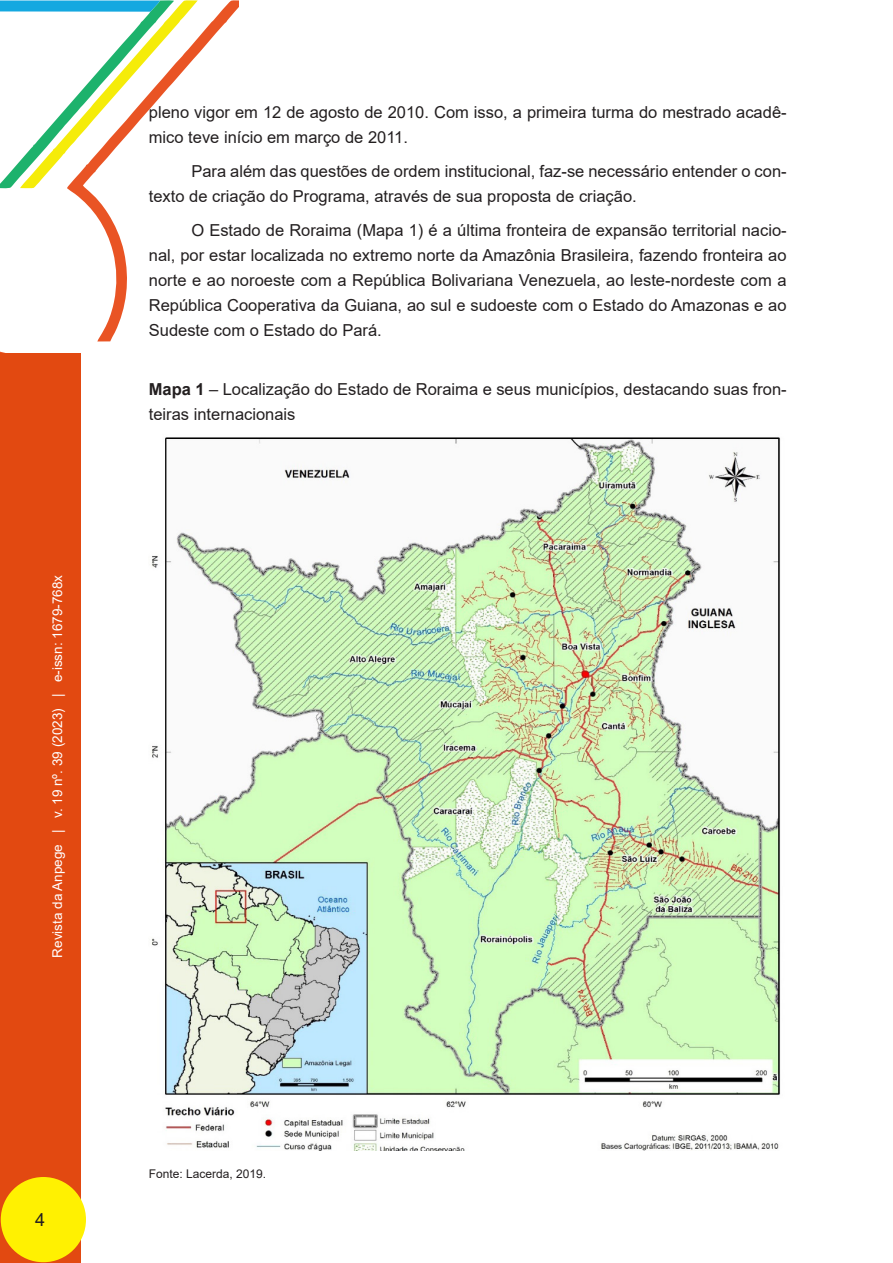
<style>
.page{position:relative;width:893px;height:1263px;background:#fff}
.page>*{position:absolute;margin:0;border:0;box-sizing:border-box;transform-origin:0 0}
.t1{font:18px "Arial";color:#231f20}
._04_CORPO_DO_TEXTO{font:16.5px/25px "Arial";color:#231f20}
._07_TITULO_GRAFICO{font:16.5px/25px "Arial";color:#231f20}
.t2{font:13.5px "Arial";color:#fff}
._08_FONTE_GRÁFICO{font:12px "Arial";color:#231f20}
.s1{font-weight:700}
</style>
<div class="page">
<svg style="left:0;top:351px;width:19px;height:3px"></svg>
<svg style="left:69px;top:0;width:170px;height:341px"></svg>
<svg style="left:0;top:0;width:198px;height:190px"></svg>
<div style="left:0;top:354px;width:80px;height:909px;background:#e24911"></div>
<div style="left:1px;top:1177px;width:85px;height:85px;background:#fff101;border-radius:50%"></div>
<img style="left:151px;top:437px;width:630px;height:713px">
<p class="t2" style="left:48px;top:957px;width:384px;rotate:-90deg">Revista da Anpege | v. 19 nº. 39 (2023) | e-issn: 1679-768x</p>
<p class="_04_CORPO_DO_TEXTO" style="left:149px;top:100px;width:639px">pleno vigor em 12 de agosto de 2010. Com isso, a primeira turma do mestrado acadê&shy;mico teve início em março de 2011.</p>
<p class="_04_CORPO_DO_TEXTO" style="left:149px;top:159px;width:639px;text-indent:43px">Para além das questões de ordem institucional, faz-se necessário entender o con&shy;texto de criação do Programa, através de sua proposta de criação.</p>
<p class="_04_CORPO_DO_TEXTO" style="left:149px;top:217px;width:639px;text-align:justify;text-indent:43px">O Estado de Roraima (Mapa 1) é a última fronteira de expansão territorial nacio&shy;nal, por estar localizada no extremo norte da Amazônia Brasileira, fazendo fronteira ao norte e ao noroeste com a República Bolivariana Venezuela, ao leste-nordeste com a República Cooperativa da Guiana, ao sul e sudoeste com o Estado do Amazonas e ao Sudeste com o Estado do Pará.</p>
<p class="_07_TITULO_GRAFICO" style="left:149px;top:376px;width:639px"><span class="s1">Mapa 1</span> – Localização do Estado de Roraima e seus municípios, destacando suas fron&shy;teiras internacionais</p>
<p class="t1" style="left:35px;top:1207px;width:12px">4</p>
<p class="_08_FONTE_GRÁFICO" style="left:149px;top:1165px;width:119px">Fonte: Lacerda, 2019.</p>
</div>
